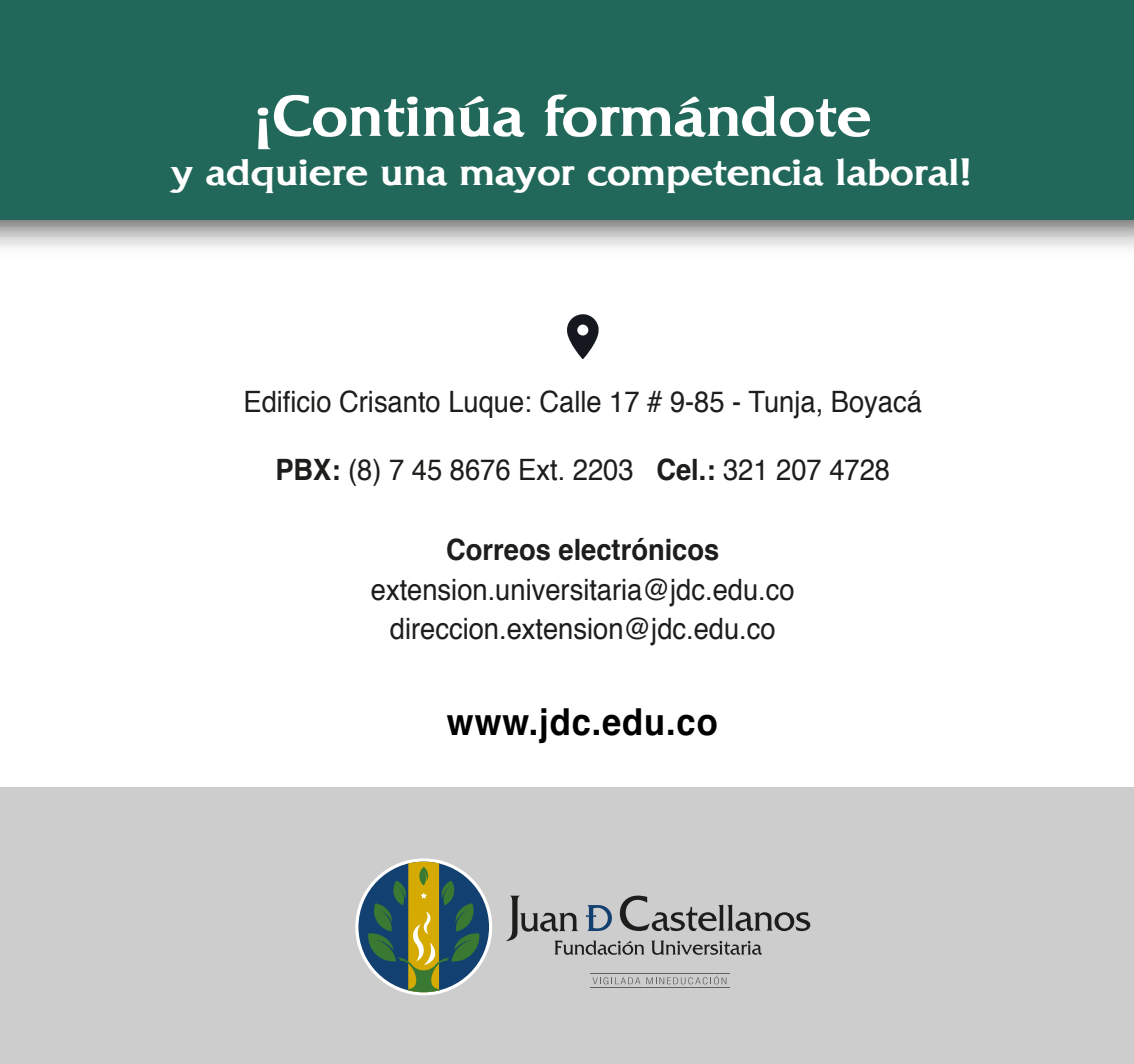
<style>
.page{position:relative;width:1134px;height:1064px;background:#fff}
.page>*{position:absolute;margin:0;border:0;box-sizing:border-box;transform-origin:0 0}
.t1{font:700 60.5px "Fritz Quadrata";color:#fff}
.t2{font:700 39.5px "Fritz Quadrata";color:#fff}
.t3{font:700 37.25px "Helvetica";letter-spacing:.025em;color:#000;scale:.93 1}
.t4{font:29.5px/39.2px "Helvetica";color:#1d1d1b;text-align:center;scale:.93 1}
.t5{font:700 29.5px "Helvetica";color:#1d1d1b;scale:.93 1}
.s1{font-weight:700}
</style>
<div class="page">
<div style="left:0;top:0;width:1133px;height:220px;background:#22685a"></div>
<div style="left:0;top:787px;width:1133px;height:276px;background:#cecdcd"></div>
<svg style="left:355px;top:858px;width:137px;height:136px"></svg>
<div style="left:358px;top:861px;width:131px;height:130px;background:#124070;border-radius:50%"></div>
<svg style="left:367px;top:860px;width:113px;height:132px"></svg>
<svg style="left:506px;top:895px;width:304px;height:59px"></svg>
<svg style="left:592px;top:977px;width:48px;height:6px"></svg>
<svg style="left:646px;top:975px;width:80px;height:8px"></svg>
<hr style="left:590px;top:973px;width:140px;height:1px;background:#606060">
<hr style="left:590px;top:986px;width:140px;height:1px;background:#606060">
<svg style="left:567px;top:314px;width:31px;height:45px"></svg>
<h1 class="t1" style="left:253px;top:83px;width:619px">¡Continúa formándote</h1>
<h2 class="t2" style="left:172px;top:150px;width:802px">y adquiere una mayor competencia laboral!</h2>
<p class="t4" style="left:243px;top:383px;width:731px">Edificio Crisanto Luque: Calle 17 # 9-85 - Tunja, Boyacá</p>
<p class="t4" style="left:275px;top:450px;width:662px"><span class="s1">PBX:</span> (8) 7 45 8676 Ext. 2203 <span class="s1">Cel.:</span> 321 207 4728</p>
<p class="t5" style="left:446px;top:526px;width:295px">Correos electrónicos</p>
<p class="t4" style="left:371px;top:570px;width:457px">extension.universitaria@jdc.edu.co direccion.extension@jdc.edu.co</p>
<p class="t3" style="left:447px;top:691px;width:292px">www.jdc.edu.co</p>
</div>
